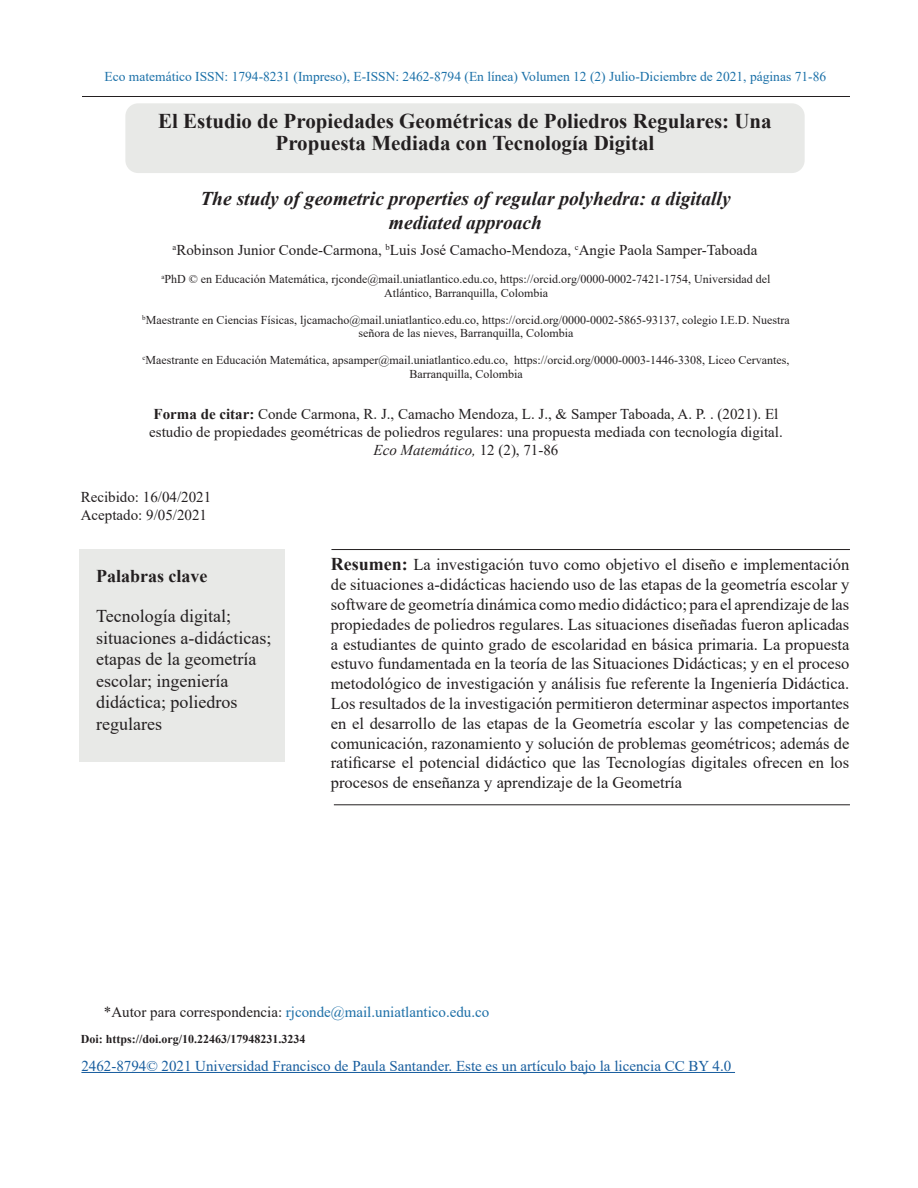
<style>
.page{position:relative;width:918px;height:1188px;background:#fff}
.page>*{position:absolute;margin:0;border:0;box-sizing:border-box;transform-origin:0 0}
.Título_1{font:700 21px/22.5px "Times New Roman";color:#231f20;text-align:center}
.Título_1-2{font:italic 700 19.5px/23.4px "Times New Roman";color:#231f20;text-align:center}
.t1{font:18px/21.6px "Times New Roman";color:#231f20}
.t2{font:700 18px "Times New Roman";color:#231f20}
.Resumen{font:16.5px/19.8px "Times New Roman";color:#231f20;text-align:justify}
.Título_1-3{font:15px/18px "Times New Roman";color:#231f20;text-align:center}
.t3{font:15px "Times New Roman";color:#175d9e}
.t4{font:15px "Times New Roman";color:#1c6fa7}
.t5{font:13.5px "Times New Roman";color:#1a70a8}
.Título_1-4{font:12px/13.5px "Times New Roman";color:#231f20;text-align:center}
.Título_1-5{font:700 12px "Times New Roman";color:#231f20}
.s1{font-weight:700}
.s2{font-style:italic}
.s3{font-weight:700;font-size:18px}
.s4{color:#231f20}
</style>
<div class="page">
<hr style="left:82px;top:96px;width:768px;height:1px;background:#231f20">
<div style="left:125px;top:103px;width:680px;height:70px;background:#e8e9e7;border-radius:13px"></div>
<hr style="left:81px;top:1072px;width:654px;height:1px;background:#175d9e">
<div style="left:79px;top:550px;width:206px;height:212px;background:#e8e9e7"></div>
<hr style="left:331px;top:549px;width:519px;height:1px;background:#231f20">
<hr style="left:334px;top:804px;width:516px;height:1px;background:#231f20">
<p class="t5" style="left:105px;top:67px;width:723px">Eco matemático ISSN: 1794-8231 (Impreso), E-ISSN: 2462-8794 (En línea) Volumen 12 (2) Julio-Diciembre de 2021, páginas 71-86</p>
<p class="Título_1" style="left:158px;top:109px;width:615px">El Estudio de Propiedades Geométricas de Poliedros Regulares: Una<br>Propuesta Mediada con Tecnología Digital</p>
<p class="Título_1-2" style="left:200px;top:187px;width:532px">The study of geometric properties of regular polyhedra: a digitally mediated approach</p>
<p class="Título_1-3" style="left:173px;top:241px;width:586px"><sup>a</sup>Robinson Junior Conde-Carmona, <sup>b</sup>Luis José Camacho-Mendoza, <sup>c</sup>Angie Paola Samper-Taboada</p>
<p class="Título_1-4" style="left:161px;top:272px;width:611px"><sup>a</sup>PhD © en Educación Matemática, rjconde@mail.uniatlantico.edu.co, https://orcid.org/0000-0002-7421-1754, Universidad del<br>Atlántico, Barranquilla, Colombia</p>
<p class="Título_1-4" style="left:142px;top:312px;width:649px"><sup>b</sup>Maestrante en Ciencias Físicas, ljcamacho@mail.uniatlantico.edu.co, https://orcid.org/0000-0002-5865-93137, colegio I.E.D. Nuestra señora de las nieves, Barranquilla, Colombia</p>
<p class="Título_1-4" style="left:142px;top:353px;width:649px"><sup>c</sup>Maestrante en Educación Matemática, apsamper@mail.uniatlantico.edu.co, https://orcid.org/0000-0003-1446-3308, Liceo Cervantes,<br>Barranquilla, Colombia</p>
<p class="Título_1-3" style="left:149px;top:404px;width:635px"><span class="s1">Forma de citar:</span> Conde Carmona, R. J., Camacho Mendoza, L. J., &amp; Samper Taboada, A. P. . (2021). El estudio de propiedades geométricas de poliedros regulares: una propuesta mediada con tecnología digital.<br><span class="s2">Eco Matemático,</span> 12 (2), 71-86</p>
<p class="Título_1-3" style="left:81px;top:488px;width:132px">Recibido: 16/04/2021</p>
<p class="Título_1-3" style="left:81px;top:506px;width:128px">Aceptado: 9/05/2021</p>
<p class="t2" style="left:96px;top:563px;width:113px">Palabras clave</p>
<p class="t1" style="left:96px;top:605px;width:177px">Tecnología digital; situaciones a-didácticas; etapas de la geometría escolar; ingeniería didáctica; poliedros regulares</p>
<p class="Resumen" style="left:331px;top:555px;width:520px"><span class="s3">Resumen:</span> La investigación tuvo como objetivo el diseño e implementación de situaciones a-didácticas haciendo uso de las etapas de la geometría escolar y software de geometría dinámica como medio didáctico; para el aprendizaje de las propiedades de poliedros regulares. Las situaciones diseñadas fueron aplicadas a estudiantes de quinto grado de escolaridad en básica primaria. La propuesta estuvo fundamentada en la teoría de las Situaciones Didácticas; y en el proceso metodológico de investigación y análisis fue referente la Ingeniería Didáctica.<br>Los resultados de la investigación permitieron determinar aspectos importantes en el desarrollo de las etapas de la Geometría escolar y las competencias de comunicación, razonamiento y solución de problemas geométricos; además de ratificarse el potencial didáctico que las Tecnologías digitales ofrecen en los procesos de enseñanza y aprendizaje de la Geometría</p>
<p class="t4" style="left:104px;top:1001px;width:387px"><span class="s4">*Autor para correspondencia:</span> rjconde@mail.uniatlantico.edu.co</p>
<p class="Título_1-5" style="left:81px;top:1031px;width:226px">Doi: https://doi.org/10.22463/17948231.3234</p>
<p class="t3" style="left:81px;top:1055px;width:651px">2462-8794© 2021 Universidad Francisco de Paula Santander. Este es un artículo bajo la licencia CC BY 4.0</p>
</div>
